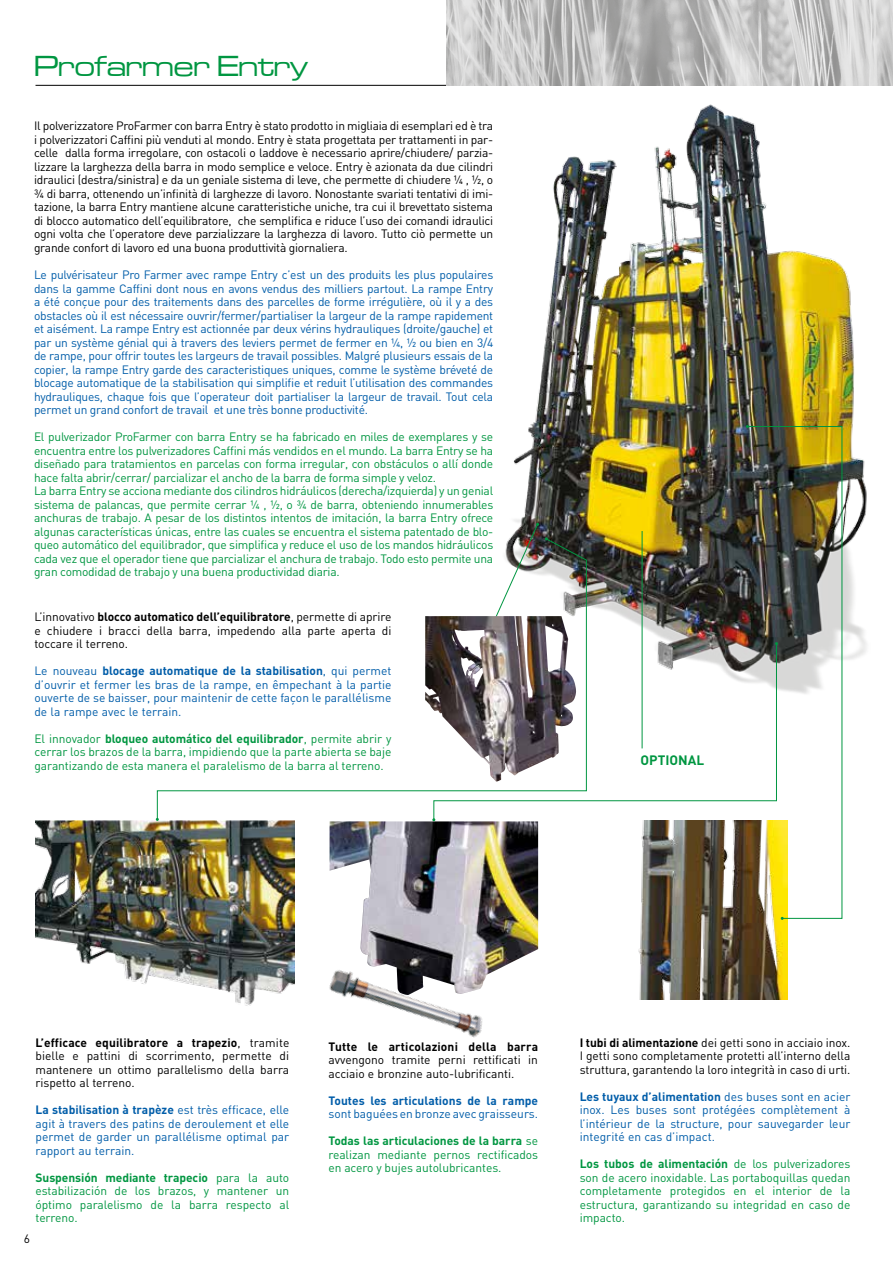
<style>
.page{position:relative;width:893px;height:1263px;background:#fff}
.page>*{position:absolute;margin:0;border:0;box-sizing:border-box;transform-origin:0 0}
.t1{font:500 expanded 30px "Microgramma Com";color:#009641}
.t2{font:700 13.5px "DIN";color:#009641}
.t3{font:12px/13.5px "DIN";letter-spacing:-.02em;color:#009641;text-align:justify}
.t4{font:12px/13.5px "DIN";color:#005da9;text-align:justify}
.t5{font:12px/13.5px "DIN";letter-spacing:-.005em;color:#000;text-align:justify}
.t6{font:700 12px "DIN";color:#005da9}
.t7{font:700 12px "DIN";letter-spacing:.01em;color:#000}
.s1{font-weight:700}
</style>
<div class="page">
<img style="left:36px;top:821px;width:259px;height:185px">
<img style="left:329px;top:985px;width:153px;height:53px">
<img style="left:330px;top:821px;width:208px;height:174px">
<img style="left:513px;top:104px;width:354px;height:556px">
<img style="left:638px;top:821px;width:149px;height:179px">
<hr style="left:36px;top:85px;width:410px;height:1px;background:#000">
<svg style="left:510px;top:523px;width:29px;height:15px"></svg>
<svg style="left:157px;top:538px;width:430px;height:280px"></svg>
<svg style="left:433px;top:643px;width:314px;height:177px"></svg>
<img style="left:747px;top:426px;width:96px;height:493px">
<img style="left:446px;top:0;width:447px;height:86px">
<hr style="left:642px;top:531px;width:1px;height:217px;background:#009641">
<h1 class="t1" style="left:34px;top:47px;width:276px">Profarmer Entry</h1>
<p class="t5" style="left:34px;top:120px;width:461px">Il polverizzatore ProFarmer con barra Entry è stato prodotto in migliaia di esemplari ed è tra i polverizzatori Caffini più venduti al mondo. Entry è stata progettata per trattamenti in par&shy;celle dalla forma irregolare, con ostacoli o laddove è necessario aprire/chiudere/ parzia&shy;lizzare la larghezza della barra in modo semplice e veloce. Entry è azionata da due cilindri idraulici (destra/sinistra) e da un geniale sistema di leve, che permette di chiudere ¼ , ½, o ¾ di barra, ottenendo un’infinità di larghezze di lavoro. Nonostante svariati tentativi di imi&shy;tazione, la barra Entry mantiene alcune caratteristiche uniche, tra cui il brevettato sistema di blocco automatico dell’equilibratore, che semplifica e riduce l’uso dei comandi idraulici ogni volta che l’operatore deve parzializzare la larghezza di lavoro. Tutto ciò permette un grande confort di lavoro ed una buona produttività giornaliera.</p>
<p class="t4" style="left:34px;top:268px;width:461px">Le pulvérisateur Pro Farmer avec rampe Entry c’est un des produits les plus populaires dans la gamme Caffini dont nous en avons vendus des milliers partout. La rampe Entry a été conçue pour des traitements dans des parcelles de forme irrégulière, où il y a des obstacles où il est nécessaire ouvrir/fermer/partialiser la largeur de la rampe rapidement et aisément. La rampe Entry est actionnée par deux vérins hydrauliques (droite/gauche) et par un système génial qui à travers des leviers permet de fermer en ¼, ½ ou bien en 3/4 de rampe, pour offrir toutes les largeurs de travail possibles. Malgré plusieurs essais de la copier, la rampe Entry garde des caracteristiques uniques, comme le système bréveté de blocage automatique de la stabilisation qui simplifie et reduit l’utilisation des commandes hydrauliques, chaque fois que l’operateur doit partialiser la largeur de travail. Tout cela permet un grand confort de travail et une très bonne productivité.</p>
<p class="t3" style="left:34px;top:430px;width:461px;text-align:left">El pulverizador ProFarmer con barra Entry se ha fabricado en miles de exemplares y se encuentra entre los pulverizadores Caffini más vendidos en el mundo. La barra Entry se ha diseñado para tratamientos en parcelas con forma irregular, con obstáculos o allí donde hace falta abrir/cerrar/ parcializar el ancho de la barra de forma simple y veloz.<br>La barra Entry se acciona mediante dos cilindros hidráulicos (derecha/izquierda) y un genial sistema de palancas, que permite cerrar ¼ , ½, o ¾ de barra, obteniendo innumerables anchuras de trabajo. A pesar de los distintos intentos de imitación, la barra Entry ofrece algunas características únicas, entre las cuales se encuentra el sistema patentado de blo&shy;queo automático del equilibrador, que simplifica y reduce el uso de los mandos hidráulicos cada vez que el operador tiene que parcializar el anchura de trabajo. Todo esto permite una gran comodidad de trabajo y una buena productividad diaria.</p>
<p class="t5" style="left:34px;top:610px;width:359px">L’innovativo <span class="s1">blocco automatico dell’equilibratore</span>, permette di aprire e chiudere i bracci della barra, impedendo alla parte aperta di toccare il terreno.</p>
<p class="t4" style="left:34px;top:664px;width:359px">Le nouveau <span class="s1">blocage automatique de la stabilisation</span>, qui permet d’ouvrir et fermer les bras de la rampe, en êmpechant à la partie ouverte de se baisser, pour maintenir de cette façon le parallélisme de la rampe avec le terrain.</p>
<p class="t3" style="left:34px;top:732px;width:359px">El innovador <span class="s1">bloqueo automático del equilibrador</span>, permite abrir y cerrar los brazos de la barra, impidiendo que la parte abierta se baje garantizando de esta manera el paralelismo de la barra al terreno.</p>
<p class="t2" style="left:640px;top:751px;width:65px">OPTIONAL</p>
<p class="t5" style="left:36px;top:1036px;width:255px"><span class="s1">L’efficace equilibratore a trapezio</span>, tramite bielle e pattini di scorrimento, permette di mantenere un ottimo parallelismo della barra rispetto al terreno.</p>
<p class="t4" style="left:36px;top:1103px;width:255px"><span class="s1">La stabilisation à trapèze</span> est très efficace, elle agit à travers des patins de deroulement et elle permet de garder un parallélisme optimal par rapport au terrain.</p>
<p class="t3" style="left:36px;top:1171px;width:255px"><span class="s1">Suspensión mediante trapecio</span> para la auto estabilización de los brazos, y mantener un óptimo paralelismo de la barra respecto al terreno.</p>
<p class="t5" style="left:24px;top:1232px;width:8px">6</p>
<p class="t7" style="left:328px;top:1038px;width:211px">Tutte le articolazioni della barra</p>
<p class="t5" style="left:328px;top:1053px;width:211px">avvengono tramite perni rettificati in acciaio e bronzine auto-lubrificanti.</p>
<p class="t6" style="left:328px;top:1092px;width:211px">Toutes les articulations de la rampe</p>
<p class="t4" style="left:328px;top:1107px;width:211px">sont baguées en bronze avec graisseurs.</p>
<p class="t3" style="left:328px;top:1134px;width:211px"><span class="s1">Todas las articulaciones de la barra</span> se realizan mediante pernos rectificados en acero y bujes autolubricantes.</p>
<p class="t5" style="left:580px;top:1036px;width:272px"><span class="s1">I tubi di alimentazione</span> dei getti sono in acciaio inox.<br>I getti sono completamente protetti all’interno della struttura, garantendo la loro integrità in caso di urti.</p>
<p class="t4" style="left:580px;top:1090px;width:272px"><span class="s1">Les tuyaux d’alimentation</span> des buses sont en acier inox. Les buses sont protégées complètement à l’intérieur de la structure, pour sauvegarder leur integrité en cas d’impact.</p>
<p class="t3" style="left:580px;top:1157px;width:272px"><span class="s1">Los tubos de alimentación</span> de los pulverizadores son de acero inoxidable. Las portaboquillas quedan completamente protegidos en el interior de la estructura, garantizando su integridad en caso de impacto.</p>
</div>
